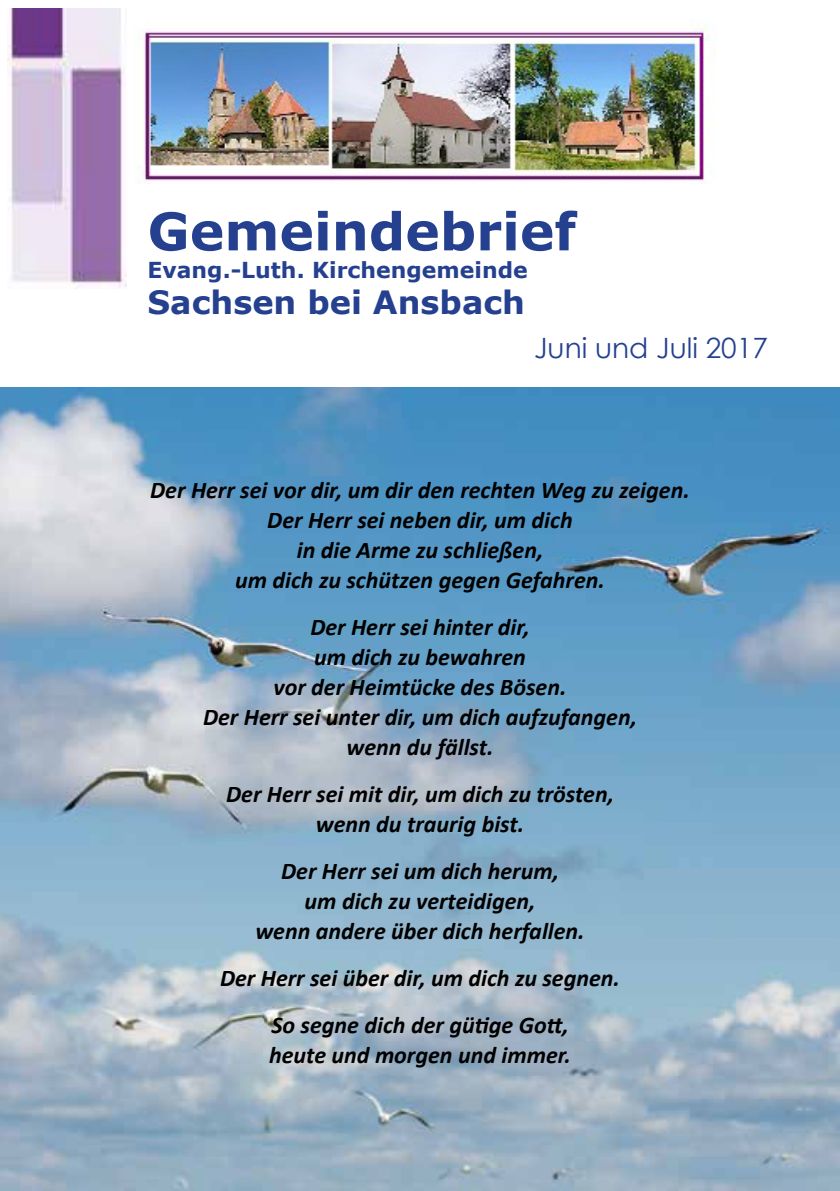
<style>
.page{position:relative;width:840px;height:1191px;background:#fff}
.page>*{position:absolute;margin:0;border:0;box-sizing:border-box;transform-origin:0 0}
.t1{font:700 52px "Verdana";color:#24408f}
.t2{font:700 32px "Verdana";color:#24408f}
.t3{font:28px "Century Gothic";color:#24408f}
.t4{font:italic 700 24px/30px "Calibri";color:#000;text-align:center}
.t5{font:700 22px "Verdana";color:#24408f}
</style>
<div class="page">
<img style="left:139px;top:25px;width:577px;height:158px">
<img style="left:0;top:387px;width:839px;height:804px">
<img style="left:8px;top:9px;width:119px;height:279px">
<h1 class="t1" style="left:147px;top:195px;width:430px">Gemeindebrief</h1>
<p class="t5" style="left:147px;top:255px;width:381px">Evang.-Luth. Kirchengemeinde</p>
<h2 class="t2" style="left:147px;top:280px;width:379px">Sachsen bei Ansbach</h2>
<p class="t3" style="left:534px;top:328px;width:235px">Juni und Juli 2017</p>
<p class="t4" style="left:150px;top:475px;width:540px">Der Herr sei vor dir, um dir den rechten Weg zu zeigen.<br>Der Herr sei neben dir, um dich<br>in die Arme zu schließen,<br>um dich zu schützen gegen Gefahren.</p>
<p class="t4" style="left:203px;top:612px;width:435px">Der Herr sei hinter dir,<br>um dich zu bewahren<br>vor der Heimtücke des Bösen.<br>Der Herr sei unter dir, um dich aufzufangen, wenn du fällst.</p>
<p class="t4" style="left:226px;top:779px;width:389px">Der Herr sei mit dir, um dich zu trösten, wenn du traurig bist.</p>
<p class="t4" style="left:255px;top:856px;width:330px">Der Herr sei um dich herum,<br>um dich zu verteidigen,<br>wenn andere über dich herfallen.</p>
<p class="t4" style="left:220px;top:955px;width:401px;line-height:47px">Der Herr sei über dir, um dich zu segnen.<br>So segne dich der gütige Gott,</p>
<p class="t4" style="left:269px;top:1040px;width:303px">heute und morgen und immer.</p>
</div>
